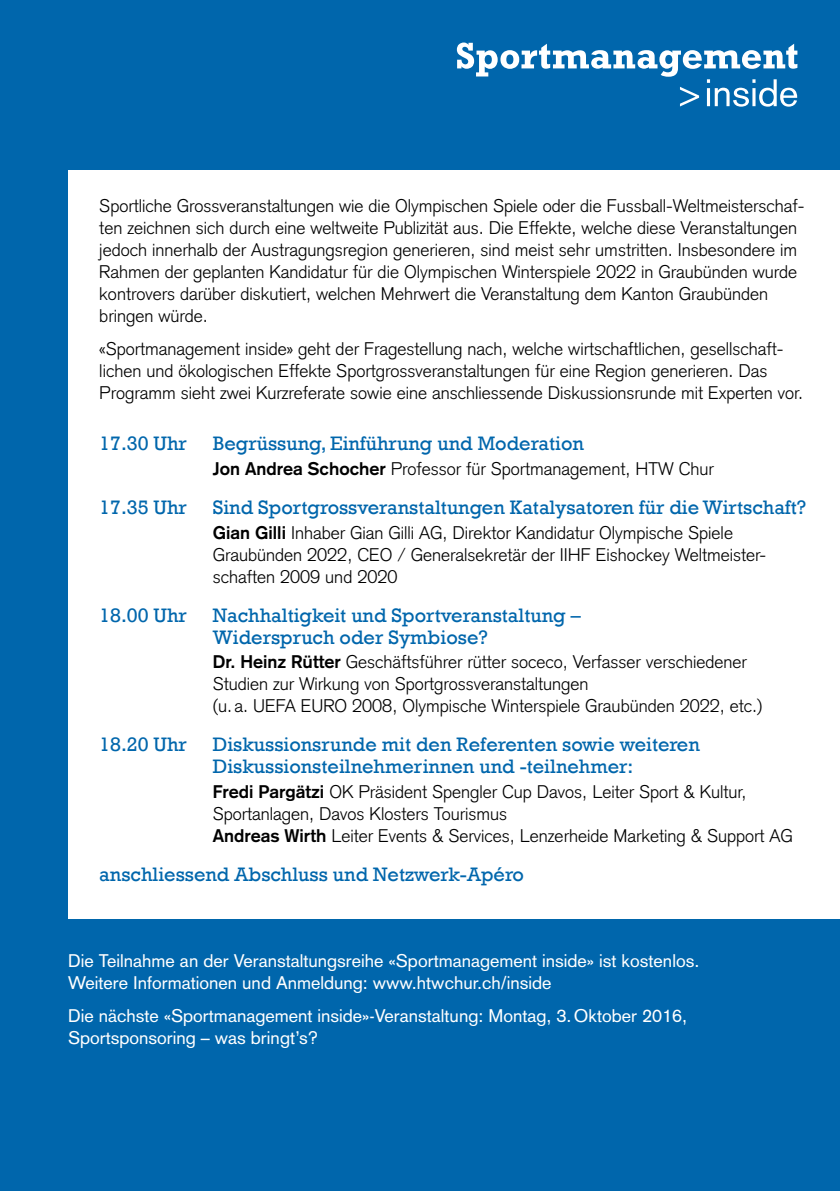
<style>
.page{position:relative;width:840px;height:1191px;background:#fff}
.page>*{position:absolute;margin:0;border:0;box-sizing:border-box;transform-origin:0 0}
.t1{font:20px/22px "Rockwell";color:#0066ac}
.t2{font:300 18px/22px "Akzidenz Grotesk";color:#000}
.t3{font:18px/22px "Akzidenz Grotesk";color:#fff}
.s1{font-weight:700}
</style>
<div class="page">
<div style="left:0;top:0;width:839px;height:1191px;background:#0066ac"></div>
<div style="left:68px;top:170px;width:771px;height:748px;background:#fff"></div>
<svg style="left:456px;top:43px;width:341px;height:64px"></svg>
<p class="t2" style="left:99px;top:195px;width:706px">Sportliche Grossveranstaltungen wie die Olympischen Spiele oder die Fussball-Weltmeisterschaf&shy;ten zeichnen sich durch eine weltweite Publizität aus. Die Effekte, welche diese Veranstaltungen jedoch innerhalb der Austragungsregion generieren, sind meist sehr umstritten. Insbesondere im Rahmen der geplanten Kandidatur für die Olympischen Winterspiele 2022 in Graubünden wurde kontrovers darüber diskutiert, welchen Mehrwert die Veranstaltung dem Kanton Graubünden bringen würde.</p>
<p class="t2" style="left:99px;top:338px;width:705px">«Sportmanagement inside» geht der Fragestellung nach, welche wirtschaftlichen, gesellschaft&shy;lichen und ökologischen Effekte Sportgrossveranstaltungen für eine Region generieren. Das<br>Programm sieht zwei Kurzreferate sowie eine anschliessende Diskussionsrunde mit Experten vor.</p>
<p class="t1" style="left:99px;top:432px;width:89px">17.30 Uhr</p>
<p class="t1" style="left:213px;top:432px;width:372px">Begrüssung, Einführung und Moderation</p>
<p class="t2" style="left:213px;top:457px;width:502px"><span class="s1">Jon Andrea Schocher</span> Professor für Sportmanagement, HTW Chur</p>
<p class="t1" style="left:99px;top:496px;width:89px">17.35 Uhr</p>
<p class="t1" style="left:213px;top:496px;width:594px">Sind Sportgrossveranstaltungen Katalysatoren für die Wirtschaft?</p>
<p class="t2" style="left:213px;top:521px;width:553px"><span class="s1">Gian Gilli</span> Inhaber Gian Gilli AG, Direktor Kandidatur Olympische Spiele<br>Graubünden 2022, CEO / Generalsekretär der IIHF Eishockey Weltmeister&shy;schaften 2009 und 2020</p>
<p class="t1" style="left:99px;top:604px;width:89px">18.00 Uhr</p>
<p class="t1" style="left:213px;top:604px;width:369px">Nachhaltigkeit und Sportveranstaltung –<br>Widerspruch oder Symbiose?</p>
<p class="t2" style="left:213px;top:651px;width:551px"><span class="s1">Dr. Heinz Rütter</span> Geschäftsführer rütter soceco, Verfasser verschiedener<br>Studien zur Wirkung von Sportgrossveranstaltungen<br>(u. a. UEFA EURO 2008, Olympische Winterspiele Graubünden 2022, etc.)</p>
<p class="t1" style="left:99px;top:734px;width:89px">18.20 Uhr</p>
<p class="t1" style="left:213px;top:734px;width:488px">Diskussionsrunde mit den Referenten sowie weiteren<br>Diskussionsteilnehmerinnen und -teilnehmer:</p>
<p class="t2" style="left:213px;top:781px;width:581px"><span class="s1">Fredi Pargätzi</span> OK Präsident Spengler Cup Davos, Leiter Sport &amp; Kultur,<br>Sportanlagen, Davos Klosters Tourismus<br><span class="s1">Andreas Wirth</span> Leiter Events &amp; Services, Lenzerheide Marketing &amp; Support AG</p>
<p class="t1" style="left:99px;top:864px;width:426px">anschliessend Abschluss und Netzwerk-Apéro</p>
<p class="t3" style="left:68px;top:949px;width:632px">Die Teilnahme an der Veranstaltungsreihe «Sportmanagement inside» ist kostenlos.<br>Weitere Informationen und Anmeldung: www.htwchur.ch/inside</p>
<p class="t3" style="left:68px;top:1004px;width:620px">Die nächste «Sportmanagement inside»-Veranstaltung: Montag, 3.Oktober 2016,<br>Sportsponsoring – was bringt’s?</p>
</div>
